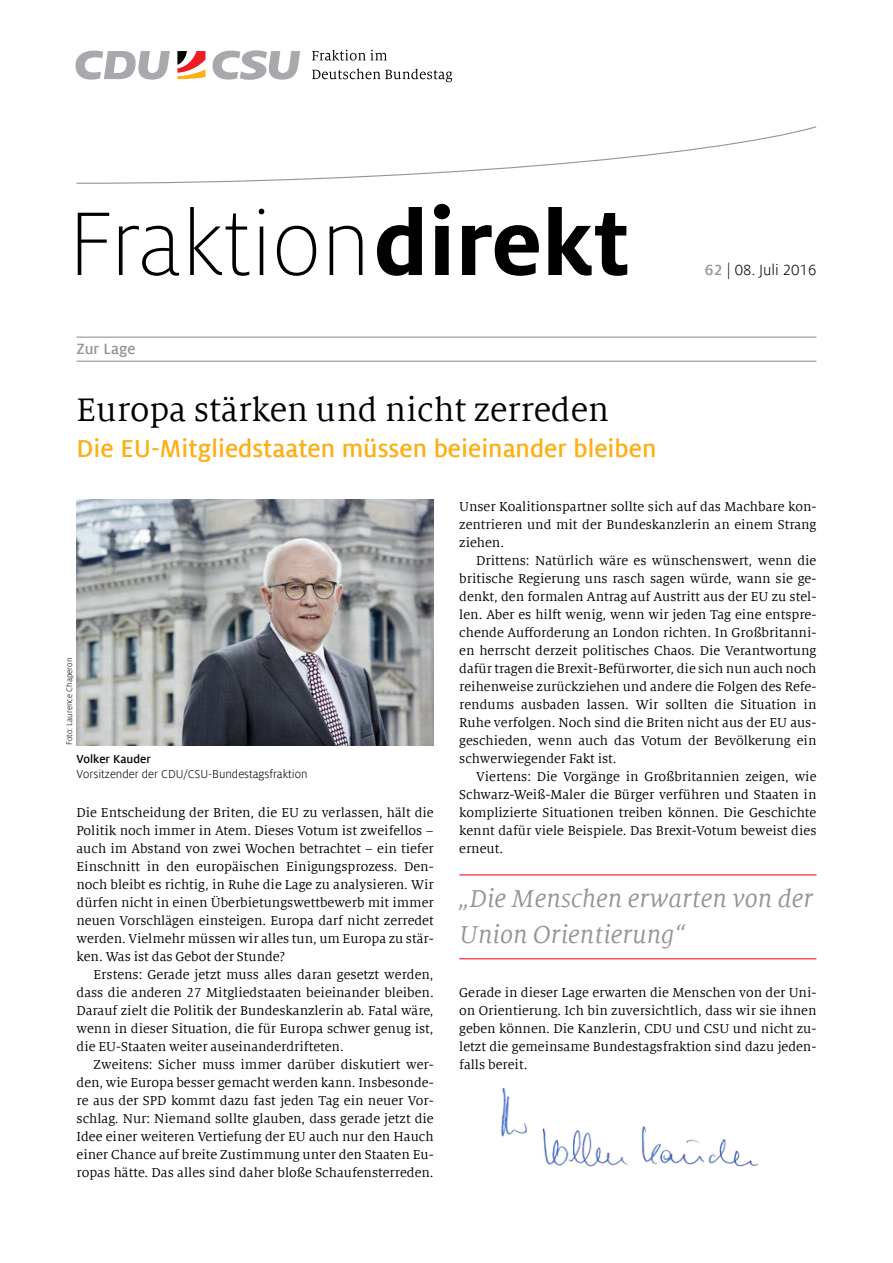
<style>
.page{position:relative;width:893px;height:1263px;background:#fff}
.page>*{position:absolute;margin:0;border:0;box-sizing:border-box;transform-origin:0 0}
.t1{font:36px "Milo Serif Offc";color:#000}
.t2{font:700 27px "Milo Sans Offc";color:#fcaf17}
.t3{font:italic 27px/36px "Milo Serif Offc";color:#939598}
.t4{font:16.5px "Milo Sans Offc";color:#000}
.t5{font:700 16.5px "Milo Sans Offc";color:#939598}
.t6{font:14.25px/18px "Milo Serif Offc";color:#000;text-align:justify}
.t7{font:12.75px "Milo Sans Offc";color:#000}
.t8{font:700 12.75px "Milo Sans Offc";color:#000}
.t9{font:9px "Milo Sans Offc";color:#000}
.s1{font-weight:700;color:#939598}
</style>
<div class="page">
<svg style="left:76px;top:126px;width:741px;height:58px"></svg>
<svg style="left:312px;top:68px;width:140px;height:14px"></svg>
<svg style="left:177px;top:51px;width:28px;height:28px"></svg>
<svg style="left:312px;top:50px;width:75px;height:11px"></svg>
<svg style="left:75px;top:51px;width:95px;height:29px"></svg>
<svg style="left:213px;top:50px;width:87px;height:30px"></svg>
<svg style="left:78px;top:204px;width:549px;height:72px"></svg>
<hr style="left:77px;top:337px;width:739px;height:1px;background:#939598">
<hr style="left:77px;top:361px;width:739px;height:1px;background:#939598">
<img style="left:500px;top:1089px;width:259px;height:79px">
<hr style="left:459px;top:874px;width:357px;height:1px;background:#ed1d24">
<hr style="left:459px;top:958px;width:357px;height:1px;background:#ed1d24">
<img style="left:77px;top:500px;width:357px;height:245px">
<p class="t5" style="left:77px;top:339px;width:60px">Zur Lage</p>
<h1 class="t1" style="left:77px;top:388px;width:534px">Europa stärken und nicht zerreden</h1>
<h2 class="t2" style="left:77px;top:432px;width:581px">Die EU-Mitgliedstaaten müssen beieinander bleiben</h2>
<p class="t4" style="left:705px;top:260px;width:113px"><span class="s1">62</span> | 08. Juli 2016</p>
<p class="t9" style="left:64px;top:745px;width:89px;rotate:-90deg">Foto: Laurence Chaperon</p>
<p class="t8" style="left:77px;top:751px;width:76px">Volker Kauder</p>
<p class="t7" style="left:77px;top:766px;width:233px">Vorsitzender der CDU/CSU-Bundestagsfraktion</p>
<p class="t6" style="left:77px;top:804px;width:359px">Die Entscheidung der Briten, die EU zu verlassen, hält die Politik noch immer in Atem. Dieses Votum ist zweifellos – auch im Abstand von zwei Wochen betrachtet – ein tiefer Einschnitt in den europäischen Einigungsprozess. Den&shy;noch bleibt es richtig, in Ruhe die Lage zu analysieren. Wir dürfen nicht in einen Überbietungswettbewerb mit immer neuen Vorschlägen einsteigen. Europa darf nicht zerredet werden. Vielmehr müssen wir alles tun, um Europa zu stär&shy;ken. Was ist das Gebot der Stunde?</p>
<p class="t6" style="left:77px;top:966px;width:359px;text-indent:17px">Erstens: Gerade jetzt muss alles daran gesetzt werden, dass die anderen 27 Mitgliedstaaten beieinander bleiben.<br>Darauf zielt die Politik der Bundeskanzlerin ab. Fatal wäre, wenn in dieser Situation, die für Europa schwer genug ist, die EU-Staaten weiter auseinanderdrifteten.</p>
<p class="t6" style="left:77px;top:1056px;width:359px;text-indent:17px">Zweitens: Sicher muss immer darüber diskutiert wer&shy;den, wie Europa besser gemacht werden kann. Insbesonde&shy;re aus der SPD kommt dazu fast jeden Tag ein neuer Vor&shy;schlag. Nur: Niemand sollte glauben, dass gerade jetzt die Idee einer weiteren Vertiefung der EU auch nur den Hauch einer Chance auf breite Zustimmung unter den Staaten Eu&shy;ropas hätte. Das alles sind daher bloße Schaufensterreden.</p>
<p class="t6" style="left:459px;top:498px;width:359px">Unser Koalitionspartner sollte sich auf das Machbare kon&shy;zentrieren und mit der Bundeskanzlerin an einem Strang ziehen.</p>
<p class="t6" style="left:459px;top:552px;width:359px;text-indent:17px">Drittens: Natürlich wäre es wünschenswert, wenn die britische Regierung uns rasch sagen würde, wann sie ge&shy;denkt, den formalen Antrag auf Austritt aus der EU zu stel&shy;len. Aber es hilft wenig, wenn wir jeden Tag eine entspre&shy;chende Aufforderung an London richten. In Großbritanni&shy;en herrscht derzeit politisches Chaos. Die Verantwortung dafür tragen die Brexit-Befürworter, die sich nun auch noch reihenweise zurückziehen und andere die Folgen des Refe&shy;rendums ausbaden lassen. Wir sollten die Situation in Ruhe verfolgen. Noch sind die Briten nicht aus der EU aus&shy;geschieden, wenn auch das Votum der Bevölkerung ein schwerwiegender Fakt ist.</p>
<p class="t6" style="left:459px;top:768px;width:359px;text-indent:17px">Viertens: Die Vorgänge in Großbritannien zeigen, wie Schwarz-Weiß-Maler die Bürger verführen und Staaten in komplizierte Situationen treiben können. Die Geschichte kennt dafür viele Beispiele. Das Brexit-Votum beweist dies erneut.</p>
<h2 class="t3" style="left:459px;top:880px;width:355px">„Die Menschen erwarten von der<br>Union Orientierung“</h2>
<p class="t6" style="left:459px;top:984px;width:359px">Gerade in dieser Lage erwarten die Menschen von der Uni&shy;on Orientierung. Ich bin zuversichtlich, dass wir sie ihnen geben können. Die Kanzlerin, CDU und CSU und nicht zu&shy;letzt die gemeinsame Bundestagsfraktion sind dazu jeden&shy;falls bereit.</p>
</div>
